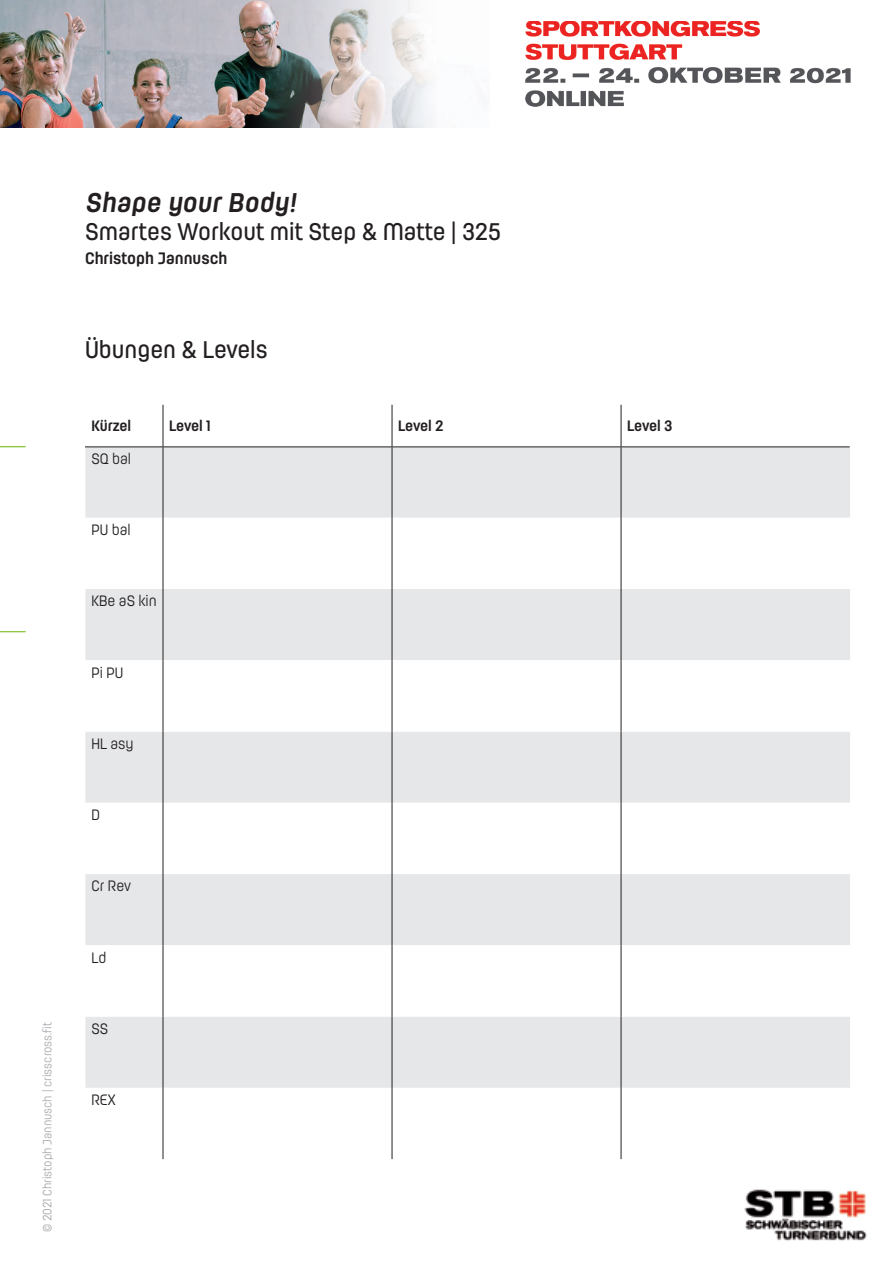
<style>
.page{position:relative;width:893px;height:1263px;background:#fff}
.page>*{position:absolute;margin:0;border:0;box-sizing:border-box;transform-origin:0 0}
.t1{font:italic 700 27px "Moderna Condensed";letter-spacing:.025em;color:#231f20}
.t2{font:500 24px "Moderna Condensed";color:#231f20}
.t3{font:700 16.5px "Moderna Condensed";color:#231f20}
.t4{font:300 15px "Moderna Condensed";color:#231f20}
.t5{font:700 15px "Moderna Condensed";color:#231f20}
.t6{font:300 12px "Moderna Condensed";color:#a8a9ad}
</style>
<div class="page">
<img style="left:0;top:0;width:433px;height:128px">
<img style="left:526px;top:21px;width:324px;height:85px">
<svg style="left:0;top:446px;width:26px;height:1px"></svg>
<svg style="left:0;top:631px;width:26px;height:1px"></svg>
<img style="left:744px;top:1189px;width:123px;height:52px">
<div style="left:85px;top:447px;width:765px;height:71px;background:#e6e7e9"></div>
<svg style="left:85px;top:518px;width:765px;height:641px"></svg>
<hr style="left:163px;top:447px;width:1px;height:71px;background:#231f20">
<hr style="left:392px;top:447px;width:1px;height:71px;background:#231f20">
<hr style="left:621px;top:447px;width:1px;height:71px;background:#231f20">
<hr style="left:163px;top:518px;width:1px;height:71px;background:#231f20">
<hr style="left:392px;top:518px;width:1px;height:71px;background:#231f20">
<hr style="left:621px;top:518px;width:1px;height:71px;background:#231f20">
<hr style="left:163px;top:589px;width:1px;height:71px;background:#231f20">
<hr style="left:392px;top:589px;width:1px;height:71px;background:#231f20">
<hr style="left:621px;top:589px;width:1px;height:71px;background:#231f20">
<hr style="left:163px;top:660px;width:1px;height:71px;background:#231f20">
<hr style="left:392px;top:660px;width:1px;height:71px;background:#231f20">
<hr style="left:621px;top:660px;width:1px;height:71px;background:#231f20">
<hr style="left:163px;top:731px;width:1px;height:72px;background:#231f20">
<hr style="left:392px;top:731px;width:1px;height:72px;background:#231f20">
<hr style="left:621px;top:731px;width:1px;height:72px;background:#231f20">
<hr style="left:163px;top:803px;width:1px;height:71px;background:#231f20">
<hr style="left:392px;top:803px;width:1px;height:71px;background:#231f20">
<hr style="left:621px;top:803px;width:1px;height:71px;background:#231f20">
<hr style="left:163px;top:874px;width:1px;height:71px;background:#231f20">
<hr style="left:392px;top:874px;width:1px;height:71px;background:#231f20">
<hr style="left:621px;top:874px;width:1px;height:71px;background:#231f20">
<hr style="left:163px;top:945px;width:1px;height:71px;background:#231f20">
<hr style="left:392px;top:945px;width:1px;height:71px;background:#231f20">
<hr style="left:621px;top:945px;width:1px;height:71px;background:#231f20">
<hr style="left:163px;top:1016px;width:1px;height:72px;background:#231f20">
<hr style="left:392px;top:1016px;width:1px;height:72px;background:#231f20">
<hr style="left:621px;top:1016px;width:1px;height:72px;background:#231f20">
<hr style="left:163px;top:1088px;width:1px;height:71px;background:#231f20">
<hr style="left:392px;top:1088px;width:1px;height:71px;background:#231f20">
<hr style="left:621px;top:1088px;width:1px;height:71px;background:#231f20">
<hr style="left:163px;top:405px;width:1px;height:41px;background:#231f20">
<hr style="left:392px;top:405px;width:1px;height:41px;background:#231f20">
<hr style="left:621px;top:405px;width:1px;height:41px;background:#231f20">
<hr style="left:85px;top:446px;width:78px;height:1px;background:#231f20">
<hr style="left:163px;top:446px;width:229px;height:1px;background:#231f20">
<hr style="left:392px;top:446px;width:229px;height:1px;background:#231f20">
<hr style="left:621px;top:446px;width:229px;height:1px;background:#231f20">
<p class="t6" style="left:38px;top:1232px;width:212px;rotate:-90deg">© 2021 Christoph Jannusch | crisscross.fit</p>
<p class="t1" style="left:85px;top:181px;width:212px">Shape your Body!</p>
<p class="t2" style="left:85px;top:213px;width:417px">Smartes Workout mit Step &amp; Matte | 325</p>
<p class="t3" style="left:85px;top:246px;width:144px">Christoph Jannusch</p>
<p class="t2" style="left:85px;top:331px;width:184px">Übungen &amp; Levels</p>
<p class="t5" style="left:91px;top:414px;width:41px">Kürzel</p>
<p class="t5" style="left:169px;top:414px;width:43px">Level 1</p>
<p class="t5" style="left:398px;top:414px;width:47px">Level 2</p>
<p class="t5" style="left:627px;top:414px;width:47px">Level 3</p>
<p class="t4" style="left:91px;top:447px;width:41px">SQ bal</p>
<p class="t4" style="left:91px;top:518px;width:41px">PU bal</p>
<p class="t4" style="left:91px;top:589px;width:67px">KBe aS kin</p>
<p class="t4" style="left:91px;top:661px;width:33px">Pi PU</p>
<p class="t4" style="left:91px;top:732px;width:44px">HL asy</p>
<p class="t4" style="left:91px;top:803px;width:10px">D</p>
<p class="t4" style="left:91px;top:874px;width:41px">Cr Rev</p>
<p class="t4" style="left:91px;top:946px;width:16px">Ld</p>
<p class="t4" style="left:91px;top:1017px;width:18px">SS</p>
<p class="t4" style="left:91px;top:1088px;width:26px">REX</p>
</div>
